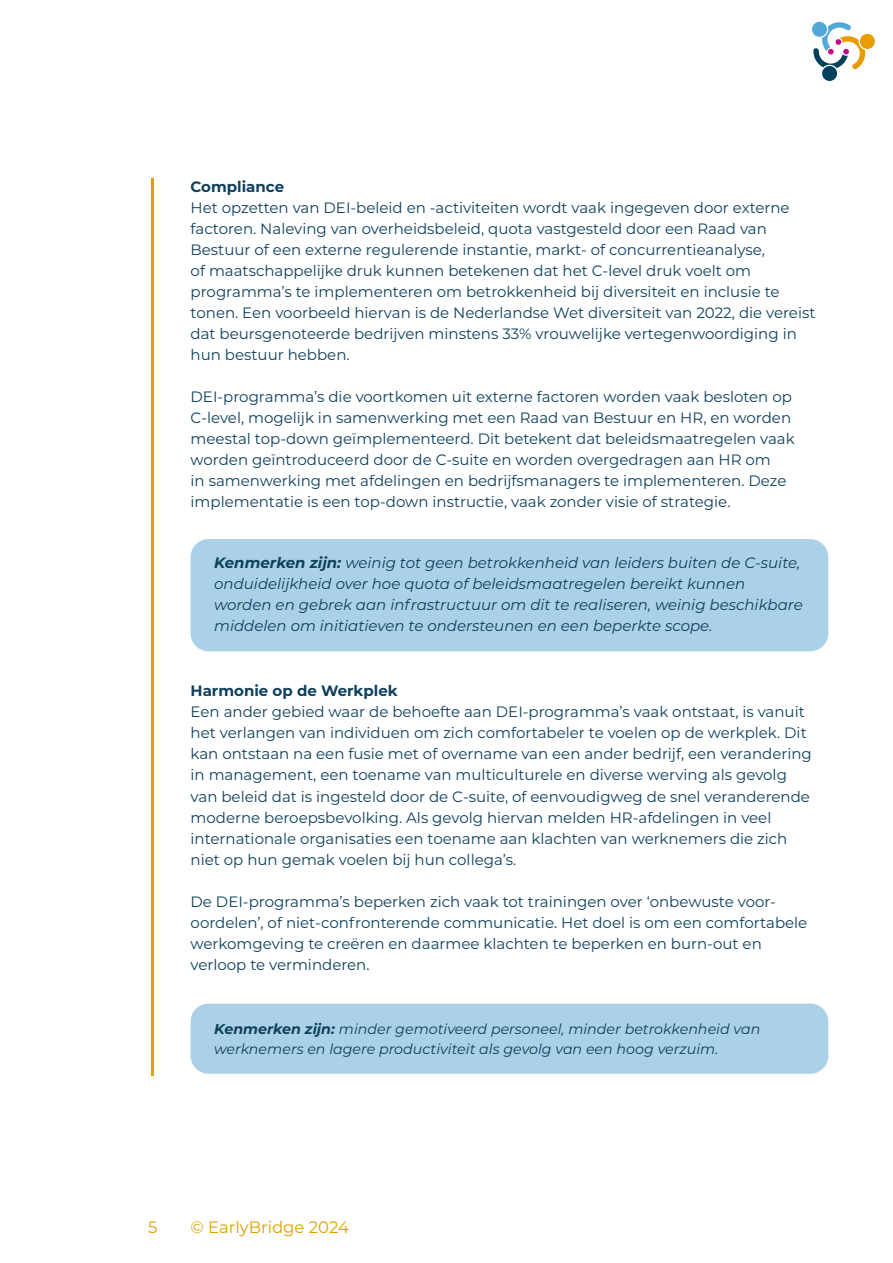
<style>
.page{position:relative;width:893px;height:1263px;background:#fff}
.page>*{position:absolute;margin:0;border:0;box-sizing:border-box;transform-origin:0 0}
.t1{font:16.5px "Montserrat";color:#dea100}
.t2{font:16.5px "Montserrat";color:#de9e00}
.t3{font:15px/21px "Montserrat";color:#0f405c}
.t4{font:italic 15px/21px "Montserrat";color:#0f405c}
.t5{font:700 15px "Montserrat";color:#0f405c}
.t6{font:italic 14.25px/19.5px "Montserrat";color:#0f405c}
.s1{font-weight:700}
</style>
<div class="page">
<hr style="left:151px;top:178px;width:3px;height:898px;background:#dea100">
<div style="left:822px;top:66px;width:15px;height:15px;background:#00415e;border-radius:50%"></div>
<div style="left:860px;top:34px;width:15px;height:15px;background:#e79c00;border-radius:50%"></div>
<svg style="left:813px;top:22px;width:53px;height:47px"></svg>
<div style="left:191px;top:539px;width:637px;height:112px;background:#abd1e8;border-radius:18px"></div>
<div style="left:191px;top:1003px;width:637px;height:71px;background:#abd1e8;border-radius:18px"></div>
<p class="t5" style="left:191px;top:176px;width:95px">Compliance</p>
<p class="t3" style="left:191px;top:197px;width:626px">Het opzetten van DEI-beleid en -activiteiten wordt vaak ingegeven door externe factoren. Naleving van overheidsbeleid, quota vastgesteld door een Raad van Bestuur of een externe regulerende instantie, markt- of concurrentieanalyse,<br>of maatschappelijke druk kunnen betekenen dat het C-level druk voelt om programma’s te implementeren om betrokkenheid bij diversiteit en inclusie te tonen. Een voorbeeld hiervan is de Nederlandse Wet diversiteit van 2022, die vereist dat beursgenoteerde bedrijven minstens 33% vrouwelijke vertegenwoordiging in hun bestuur hebben.</p>
<p class="t3" style="left:191px;top:386px;width:606px">DEI-programma’s die voortkomen uit externe factoren worden vaak besloten op C-level, mogelijk in samenwerking met een Raad van Bestuur en HR, en worden meestal top-down geïmplementeerd. Dit betekent dat beleidsmaatregelen vaak worden geïntroduceerd door de C-suite en worden overgedragen aan HR om<br>in samenwerking met afdelingen en bedrijfsmanagers te implementeren. Deze implementatie is een top-down instructie, vaak zonder visie of strategie.</p>
<p class="t4" style="left:214px;top:552px;width:590px"><span class="s1">Kenmerken zijn:</span> weinig tot geen betrokkenheid van leiders buiten de C-suite, onduidelijkheid over hoe quota of beleidsmaatregelen bereikt kunnen worden en gebrek aan infrastructuur om dit te realiseren, weinig beschikbare middelen om initiatieven te ondersteunen en een beperkte scope.</p>
<p class="t5" style="left:191px;top:680px;width:209px">Harmonie op de Werkplek</p>
<p class="t3" style="left:191px;top:701px;width:623px">Een ander gebied waar de behoefte aan DEI-programma’s vaak ontstaat, is vanuit het verlangen van individuen om zich comfortabeler te voelen op de werkplek. Dit kan ontstaan na een fusie met of overname van een ander bedrijf, een verandering in management, een toename van multiculturele en diverse werving als gevolg van beleid dat is ingesteld door de C-suite, of eenvoudigweg de snel veranderende moderne beroepsbevolking. Als gevolg hiervan melden HR-afdelingen in veel internationale organisaties een toename aan klachten van werknemers die zich niet op hun gemak voelen bij hun collega’s.</p>
<p class="t3" style="left:191px;top:890px;width:618px">De DEI-programma’s beperken zich vaak tot trainingen over ‘onbewuste voor&shy;oordelen’, of niet-confronterende communicatie. Het doel is om een comfortabele werkomgeving te creëren en daarmee klachten te beperken en burn-out en verloop te verminderen.</p>
<p class="t6" style="left:214px;top:1019px;width:548px"><span class="s1">Kenmerken zijn:</span> minder gemotiveerd personeel, minder betrokkenheid van werknemers en lagere productiviteit als gevolg van een hoog verzuim.</p>
<p class="t2" style="left:148px;top:1215px;width:11px">5</p>
<p class="t1" style="left:191px;top:1215px;width:160px">© EarlyBridge 2024</p>
</div>
